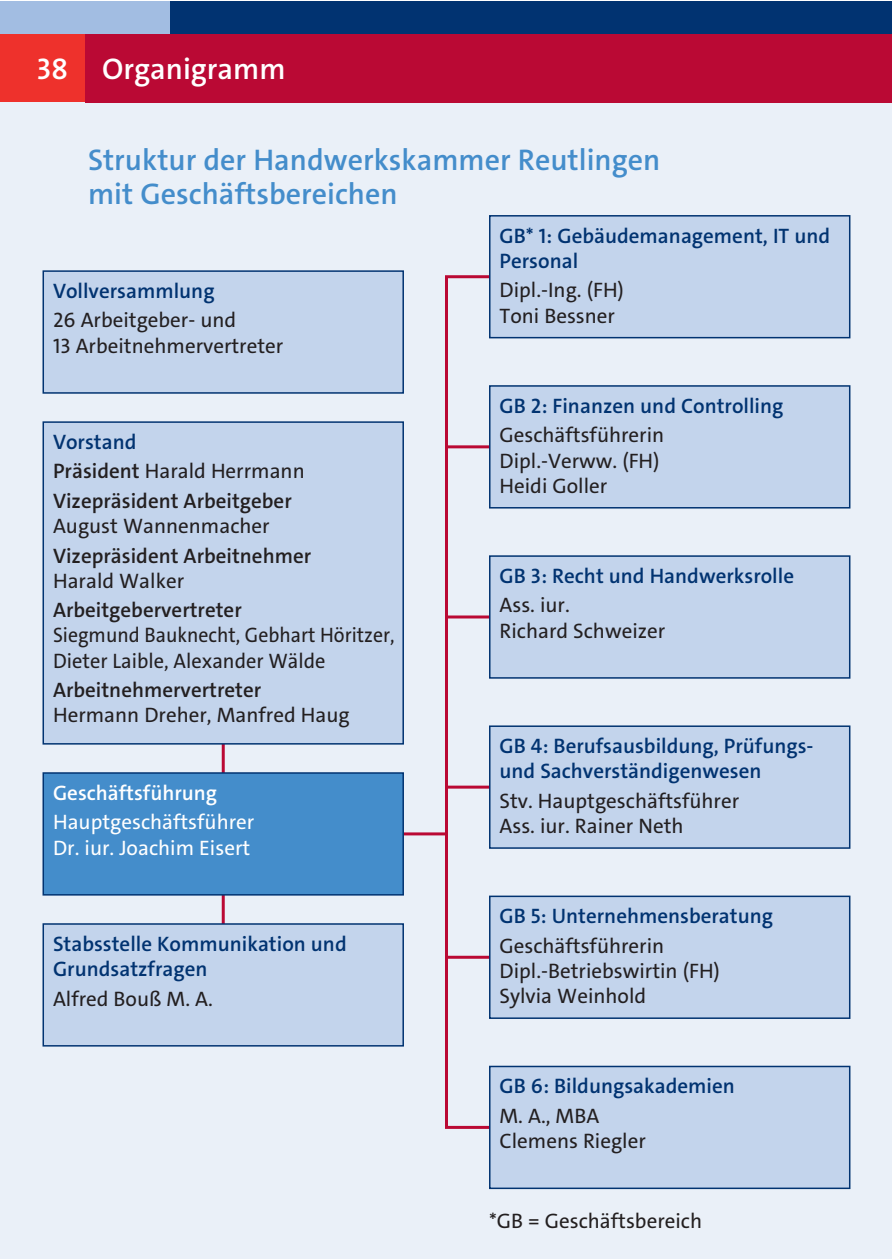
<style>
.page{position:relative;width:893px;height:1259px;background:#fff}
.page>*{position:absolute;margin:0;border:0;box-sizing:border-box;transform-origin:0 0}
.t1{font:600 30px/33.9px "The Sans C4 s";color:#448dcb}
.t2{font:600 30px "The Sans C4 s";color:#fff}
.t3{font:21px/25.2px "The Sans C4 s";color:#231f20}
.t4{font:600 21px/25.2px "The Sans C4 s";color:#013371}
.t5{font:600 21px/29.4px "The Sans C4 s";color:#231f20}
.t6{font:21px/25.2px "The Sans C4 s";color:#231f20;scale:.94 1}
.t7{font:21px/25.2px "The Sans C4 s";color:#fff}
.t8{font:600 21px "The Sans C4 s";color:#fff}
.s1{color:#013371}
.s2{font-weight:400}
</style>
<div class="page">
<div style="left:0;top:34px;width:85px;height:68px;background:#ee312c"></div>
<div style="left:170px;top:2px;width:721px;height:32px;background:#013371"></div>
<div style="left:0;top:2px;width:170px;height:32px;background:#a2bde2"></div>
<div style="left:0;top:102px;width:891px;height:1157px;background:#eaf0f8"></div>
<div style="left:85px;top:34px;width:806px;height:68px;background:#ba0934"></div>
<hr style="left:222px;top:515px;width:3px;height:425px;background:#ba0934">
<div style="left:490px;top:216px;width:360px;height:122px;background:#c3d4ec"></div>
<div style="left:489px;top:215px;width:361px;height:123px;border:2px solid #013371"></div>
<div style="left:490px;top:386px;width:360px;height:122px;background:#c3d4ec"></div>
<div style="left:489px;top:385px;width:361px;height:123px;border:2px solid #013371"></div>
<div style="left:490px;top:556px;width:360px;height:122px;background:#c3d4ec"></div>
<div style="left:489px;top:555px;width:361px;height:123px;border:2px solid #013371"></div>
<div style="left:490px;top:726px;width:360px;height:122px;background:#c3d4ec"></div>
<div style="left:489px;top:725px;width:361px;height:124px;border:2px solid #013371"></div>
<div style="left:490px;top:896px;width:360px;height:122px;background:#c3d4ec"></div>
<div style="left:489px;top:895px;width:361px;height:124px;border:2px solid #013371"></div>
<div style="left:490px;top:1066px;width:360px;height:122px;background:#c3d4ec"></div>
<div style="left:489px;top:1065px;width:361px;height:124px;border:2px solid #013371"></div>
<hr style="left:404px;top:832px;width:42px;height:3px;background:#ba0934">
<hr style="left:445px;top:277px;width:3px;height:850px;background:#ba0934">
<hr style="left:445px;top:275px;width:44px;height:3px;background:#ba0934">
<hr style="left:445px;top:445px;width:44px;height:3px;background:#ba0934">
<hr style="left:445px;top:615px;width:44px;height:3px;background:#ba0934">
<hr style="left:445px;top:785px;width:44px;height:3px;background:#ba0934">
<hr style="left:445px;top:955px;width:44px;height:3px;background:#ba0934">
<hr style="left:445px;top:1126px;width:44px;height:3px;background:#ba0934">
<div style="left:43px;top:422px;width:360px;height:322px;background:#c3d4ec"></div>
<div style="left:43px;top:421px;width:361px;height:323px;border:2px solid #013371"></div>
<div style="left:43px;top:773px;width:360px;height:122px;background:#448dcb"></div>
<div style="left:43px;top:772px;width:361px;height:123px;border:2px solid #013371"></div>
<div style="left:43px;top:271px;width:360px;height:122px;background:#c3d4ec"></div>
<div style="left:43px;top:270px;width:361px;height:124px;border:2px solid #013371"></div>
<div style="left:43px;top:924px;width:360px;height:121px;background:#c3d4ec"></div>
<div style="left:43px;top:923px;width:361px;height:123px;border:2px solid #013371"></div>
<h1 class="t2" style="left:37px;top:50px;width:250px">38 Organigramm</h1>
<h1 class="t1" style="left:88px;top:143px;width:574px">Struktur der Handwerkskammer Reutlingen mit Geschäftsbereichen</h1>
<p class="t4" style="left:53px;top:278px;width:163px">Vollversammlung</p>
<p class="t3" style="left:53px;top:308px;width:232px">26 Arbeitgeber- und<br>13 Arbeitnehmervertreter</p>
<p class="t5" style="left:53px;top:427px;width:253px"><span class="s1">Vorstand<br></span>Präsident <span class="s2">Harald Herrmann<br></span>Vizepräsident Arbeitgeber</p>
<p class="t3" style="left:53px;top:513px;width:218px">August Wannenmacher</p>
<p class="t5" style="left:53px;top:541px;width:260px">Vizepräsident Arbeitnehmer</p>
<p class="t3" style="left:53px;top:568px;width:133px">Harald Walker</p>
<p class="t5" style="left:53px;top:595px;width:190px">Arbeitgebervertreter</p>
<p class="t6" style="left:53px;top:623px;width:365px">Siegmund Bauknecht, Gebhart Höritzer,<br>Dieter Laible, Alexander Wälde</p>
<p class="t5" style="left:53px;top:675px;width:210px">Arbeitnehmervertreter</p>
<p class="t3" style="left:53px;top:703px;width:298px">Hermann Dreher, Manfred Haug</p>
<p class="t8" style="left:53px;top:779px;width:166px">Geschäftsführung</p>
<p class="t7" style="left:53px;top:810px;width:203px">Hauptgeschäftsführer<br>Dr. iur. Joachim Eisert</p>
<p class="t4" style="left:53px;top:931px;width:295px">Stabsstelle Kommunikation und<br>Grundsatzfragen</p>
<p class="t3" style="left:53px;top:986px;width:161px">Alfred Bouß M. A.</p>
<p class="t4" style="left:499px;top:223px;width:332px">GB* 1: Gebäudemanagement, IT und<br>Personal</p>
<p class="t3" style="left:499px;top:278px;width:126px">Dipl.-Ing. (FH)<br>Toni Bessner</p>
<p class="t4" style="left:499px;top:393px;width:285px">GB 2: Finanzen und Controlling</p>
<p class="t3" style="left:499px;top:423px;width:166px">Geschäftsführerin<br>Dipl.-Verww. (FH)<br>Heidi Goller</p>
<p class="t4" style="left:499px;top:563px;width:296px">GB 3: Recht und Handwerksrolle</p>
<p class="t3" style="left:499px;top:593px;width:167px">Ass. iur.<br>Richard Schweizer</p>
<p class="t4" style="left:499px;top:733px;width:315px">GB 4: Berufsausbildung, Prüfungs&shy;und Sachverständigenwesen</p>
<p class="t3" style="left:499px;top:788px;width:241px">Stv. Hauptgeschäftsführer<br>Ass. iur. Rainer Neth</p>
<p class="t4" style="left:499px;top:903px;width:275px">GB 5: Unternehmensberatung</p>
<p class="t3" style="left:499px;top:933px;width:222px">Geschäftsführerin<br>Dipl.-Betriebswirtin (FH)<br>Sylvia Weinhold</p>
<p class="t4" style="left:499px;top:1074px;width:237px">GB 6: Bildungsakademien</p>
<p class="t3" style="left:499px;top:1103px;width:148px">M. A., MBA<br>Clemens Riegler</p>
<p class="t3" style="left:489px;top:1208px;width:215px">*GB = Geschäftsbereich</p>
</div>
